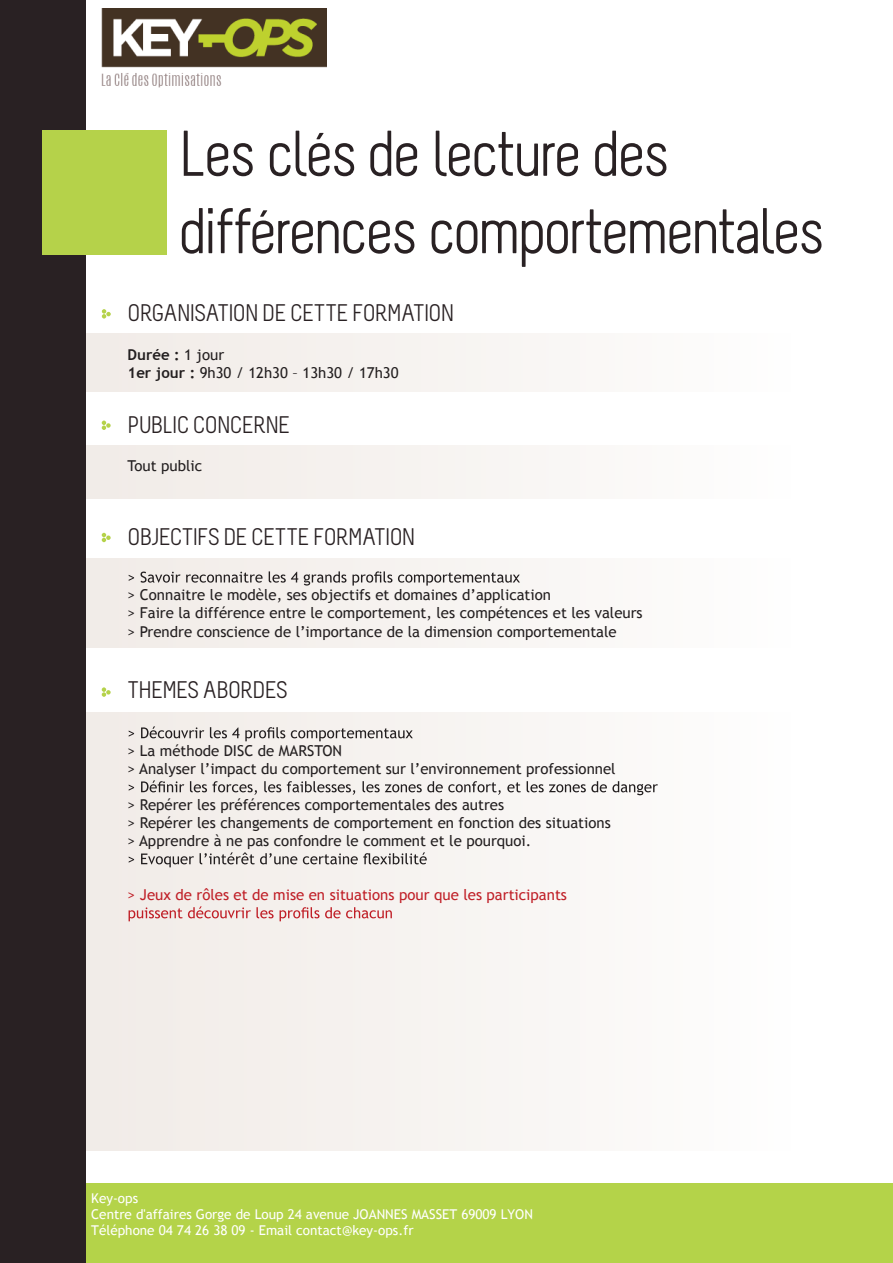
<style>
.page{position:relative;width:893px;height:1263px;background:#fff}
.page>*{position:absolute;margin:0;border:0;box-sizing:border-box;transform-origin:0 0}
.t1{font:64.5px/77.4px "Melbourne";letter-spacing:-.05em;color:#292123}
.t2{font:24px "Melbourne";letter-spacing:-.03em;color:#292123}
.t3{font:15px/18px "Trebuchet MS";color:#231f20}
.t4{font:15px "Trebuchet MS";color:#c02028}
.t5{font:13.5px/16.2px "Trebuchet MS";color:#fff}
.s1{font-weight:700}
</style>
<div class="page">
<div style="left:0;top:1183px;width:893px;height:80px;background:#b4d349"></div>
<div style="left:65px;top:445px;width:726px;height:54px;background:#f7f3f1"></div>
<div style="left:65px;top:559px;width:726px;height:89px;background:#f7f4f2"></div>
<div style="left:65px;top:712px;width:726px;height:438px;background:#f7f4f1"></div>
<div style="left:65px;top:334px;width:726px;height:57px;background:#f7f3f1"></div>
<div style="left:0;top:0;width:85px;height:1263px;background:#292123"></div>
<div style="left:43px;top:131px;width:124px;height:124px;background:#b5d24a"></div>
<svg style="left:129px;top:571px;width:391px;height:14px"></svg>
<svg style="left:129px;top:726px;width:284px;height:15px"></svg>
<svg style="left:129px;top:780px;width:529px;height:15px"></svg>
<svg style="left:129px;top:852px;width:298px;height:15px"></svg>
<svg style="left:129px;top:906px;width:263px;height:15px"></svg>
<svg style="left:102px;top:309px;width:9px;height:10px"></svg>
<svg style="left:102px;top:421px;width:9px;height:9px"></svg>
<svg style="left:102px;top:533px;width:9px;height:9px"></svg>
<svg style="left:102px;top:687px;width:9px;height:10px"></svg>
<img style="left:102px;top:9px;width:225px;height:79px">
<h1 class="t1" style="left:179px;top:116px;width:648px">Les clés de lecture des différences comportementales</h1>
<h2 class="t2" style="left:128px;top:300px;width:328px">ORGANISATION DE CETTE FORMATION</h2>
<p class="t3" style="left:128px;top:346px;width:273px"><span class="s1">Durée :</span> 1 jour<br><span class="s1">1er jour :</span> 9h30 / 12h30 – 13h30 / 17h30</p>
<h2 class="t2" style="left:128px;top:412px;width:164px">PUBLIC CONCERNE</h2>
<p class="t3" style="left:128px;top:457px;width:76px">Tout public</p>
<h2 class="t2" style="left:128px;top:524px;width:289px">OBJECTIFS DE CETTE FORMATION</h2>
<p class="t3" style="left:128px;top:586px;width:517px">&gt; Connaitre le modèle, ses objectifs et domaines d’application<br>&gt; Faire la différence entre le comportement, les compétences et les valeurs &gt; Prendre conscience de l’importance de la dimension comportementale</p>
<h2 class="t2" style="left:128px;top:678px;width:162px">THEMES ABORDES</h2>
<p class="t3" style="left:128px;top:742px;width:490px">&gt; La méthode DISC de MARSTON<br>&gt; Analyser l’impact du comportement sur l’environnement professionnel</p>
<p class="t3" style="left:128px;top:796px;width:485px">&gt; Repérer les préférences comportementales des autres<br>&gt; Repérer les changements de comportement en fonction des situations &gt; Apprendre à ne pas confondre le comment et le pourquoi.</p>
<p class="t4" style="left:128px;top:886px;width:441px">&gt; Jeux de rôles et de mise en situations pour que les participants</p>
<p class="t5" style="left:91px;top:1190px;width:443px">Key-ops<br>Centre d'affaires Gorge de Loup 24 avenue JOANNES MASSET 69009 LYON<br>Téléphone 04 74 26 38 09 - Email contact@key-ops.fr</p>
</div>
